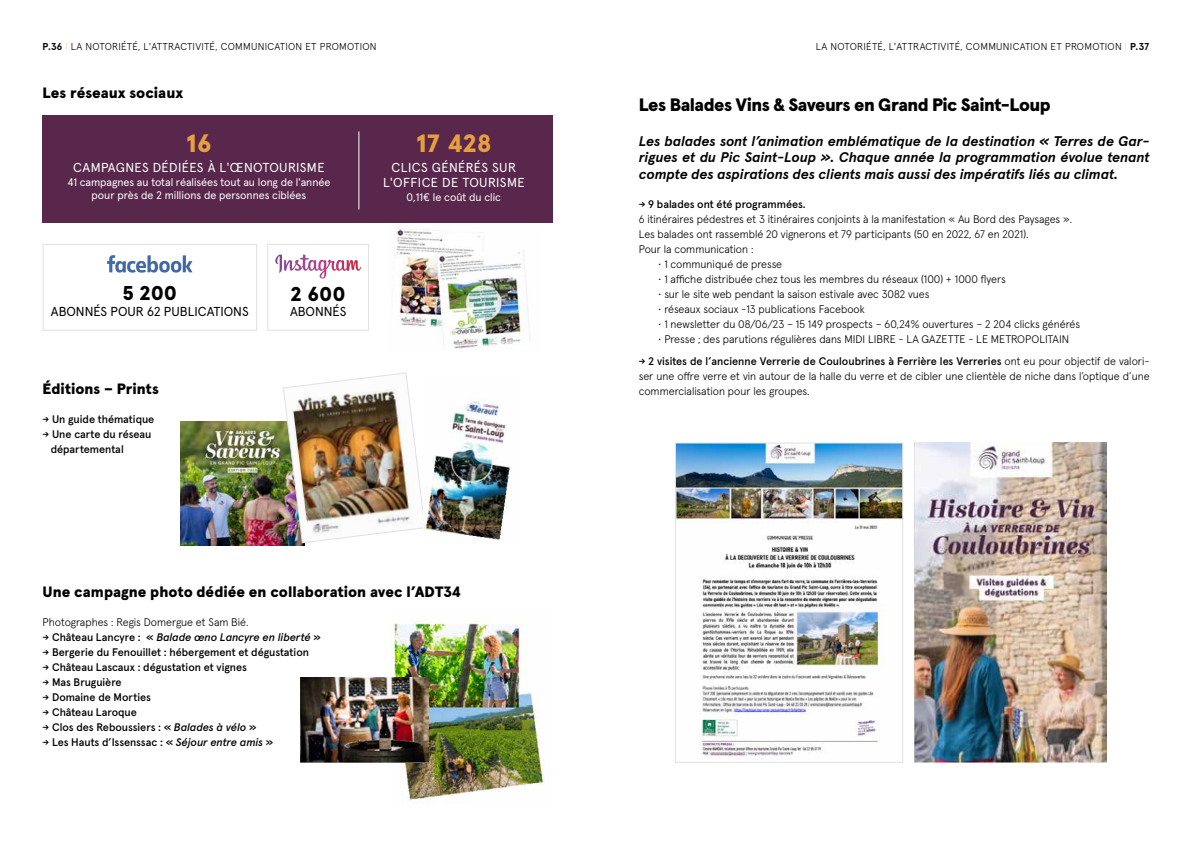
<style>
.page{position:relative;width:1191px;height:842px;background:#fff}
.page>*{position:absolute;margin:0;border:0;box-sizing:border-box;transform-origin:0 0}
.t1{font:900 25px "Apercu Pro";letter-spacing:.03em;color:#e59f43}
.t2{font:900 20px "Apercu Pro";letter-spacing:.03em;color:#020203}
.t3{font:900 18px "Apercu Pro";letter-spacing:-.03em;color:#020203}
.t4{font:900 15px "Apercu Pro";color:#020203}
.t5{font:italic 700 14px/16.8px "Apercu Pro";letter-spacing:-.005em;color:#020203;text-align:justify}
.t6{font:13px/15.6px "Apercu Pro";letter-spacing:.03em;color:#fff;text-align:center}
.t7{font:13px "Apercu Pro";color:#020203}
.t8{font:300 11px/15px "Apercu Pro";color:#000}
.t9{font:500 11px/15px "Apercu Pro";color:#000}
.t10{font:11px/13.2px "Apercu Pro";color:#fff;text-align:center}
.t11{font:italic 500 11px "Apercu Pro";letter-spacing:-.005em;color:#000}
.t12{font:300 10px "Apercu Pro";letter-spacing:.03em;color:#020304}
.t13{font:300 10px "Apercu Pro";letter-spacing:.03em;color:#020203}
.s1{font-weight:700}
.s2{font-weight:100;color:#e59f43}
.s3{font-size:10.5px;color:#020203}
.s4{font-style:normal;font-size:10.5px;color:#020203}
.s5{font-style:normal}
.s6{font-style:italic}
.s7{font-weight:700;color:#000}
.s8{font-weight:500;font-size:10.5px;color:#020203}
.s9{font-weight:500}
</style>
<div class="page">
<div style="left:43px;top:115px;width:510px;height:108px;background:#58274b"></div>
<img style="left:395px;top:228px;width:136px;height:122px">
<img style="left:180px;top:421px;width:124px;height:124px">
<img style="left:282px;top:372px;width:142px;height:172px">
<svg style="left:275px;top:254px;width:32px;height:19px"></svg>
<svg style="left:107px;top:255px;width:86px;height:18px"></svg>
<hr style="left:358px;top:131px;width:1px;height:78px;background:#fff">
<div style="left:43px;top:244px;width:214px;height:87px;border:1px solid #e1e1e1"></div>
<div style="left:267px;top:244px;width:102px;height:87px;border:1px solid #e1e1e1"></div>
<img style="left:424px;top:398px;width:88px;height:142px">
<img style="left:390px;top:619px;width:154px;height:182px">
<img style="left:300px;top:677px;width:128px;height:85px">
<img style="left:677px;top:444px;width:224px;height:312px">
<div style="left:675px;top:442px;width:228px;height:321px;border:1px solid #e1e1e1"></div>
<img style="left:915px;top:442px;width:191px;height:320px">
<p class="t12" style="left:43px;top:39px;width:336px"><span class="s1">P.36</span> <span class="s2">|</span> LA NOTORIÉTÉ, L'ATTRACTIVITÉ, COMMUNICATION ET PROMOTION</p>
<h3 class="t4" style="left:43px;top:81px;width:142px">Les réseaux sociaux</h3>
<h1 class="t1" style="left:186px;top:123px;width:26px">16</h1>
<p class="t6" style="left:73px;top:159px;width:253px">CAMPAGNES DÉDIÉES À L'ŒNOTOURISME</p>
<p class="t10" style="left:67px;top:174px;width:265px">41 campagnes au total réalisées tout au long de l'année pour près de 2 millions de personnes ciblées</p>
<h2 class="t2" style="left:123px;top:277px;width:55px">5 200</h2>
<p class="t7" style="left:51px;top:301px;width:199px">ABONNÉS POUR 62 PUBLICATIONS</p>
<h3 class="t4" style="left:43px;top:377px;width:118px">Éditions – Prints</h3>
<p class="t9" style="left:43px;top:411px;width:113px"><span class="s3">→</span> Un guide thématique</p>
<p class="t9" style="left:51px;top:426px;width:102px;text-indent:-8px"><span class="s3">→</span> Une carte du réseau départemental</p>
<h2 class="t2" style="left:291px;top:278px;width:56px">2 600</h2>
<p class="t7" style="left:290px;top:302px;width:58px">ABONNÉS</p>
<h1 class="t1" style="left:416px;top:123px;width:76px">17 428</h1>
<p class="t6" style="left:383px;top:158px;width:143px">CLICS GÉNÉRÉS SUR<br>L'OFFICE DE TOURISME</p>
<p class="t10" style="left:406px;top:189px;width:96px">0,11€ le coût du clic</p>
<h3 class="t4" style="left:43px;top:580px;width:420px">Une campagne photo dédiée en collaboration avec l’ADT34</h3>
<p class="t8" style="left:43px;top:614px;width:208px">Photographes : Regis Domergue et Sam Bié.</p>
<p class="t11" style="left:43px;top:629px;width:280px"><span class="s4">→</span> <span class="s5">Château Lancyre : «</span> Balade œno Lancyre en liberté <span class="s5">»</span></p>
<p class="t9" style="left:43px;top:644px;width:268px"><span class="s3">→</span> Bergerie du Fenouillet : hébergement et dégustation</p>
<p class="t9" style="left:43px;top:659px;width:206px"><span class="s3">→</span> Château Lascaux : dégustation et vignes</p>
<p class="t9" style="left:43px;top:674px;width:81px"><span class="s3">→</span> Mas Bruguière</p>
<p class="t9" style="left:43px;top:689px;width:110px"><span class="s3">→</span> Domaine de Morties</p>
<p class="t9" style="left:43px;top:704px;width:96px"><span class="s3">→</span> Château Laroque</p>
<p class="t9" style="left:43px;top:719px;width:215px"><span class="s3">→</span> Clos des Reboussiers : « <span class="s6">Balades à vélo</span> »</p>
<p class="t9" style="left:43px;top:734px;width:232px"><span class="s3">→</span> Les Hauts d’Issenssac : « <span class="s6">Séjour entre amis</span> »</p>
<p class="t13" style="left:816px;top:39px;width:335px">LA NOTORIÉTÉ, L'ATTRACTIVITÉ, COMMUNICATION ET PROMOTION <span class="s2">|</span> <span class="s7">P.37</span></p>
<h3 class="t3" style="left:639px;top:90px;width:413px">Les Balades Vins &amp; Saveurs en Grand Pic Saint-Loup</h3>
<p class="t5" style="left:639px;top:131px;width:512px">Les balades sont l’animation emblématique de la destination « Terres de Gar&shy;rigues et du Pic Saint-Loup ». Chaque année la programmation évolue tenant compte des aspirations des clients mais aussi des impératifs liés au climat.</p>
<p class="t8" style="left:639px;top:196px;width:435px"><span class="s8">→</span> <span class="s9">9 balades ont été programmées.<br></span>6 itinéraires pédestres et 3 itinéraires conjoints à la manifestation « Au Bord des Paysages ».<br>Les balades ont rassemblé 20 vignerons et 79 participants (50 en 2022, 67 en 2021).<br>Pour la communication :</p>
<p class="t8" style="left:658px;top:256px;width:126px">• 1 communiqué de presse</p>
<p class="t8" style="left:658px;top:271px;width:349px">• 1 affiche distribuée chez tous les membres du réseaux (100) + 1000 flyers</p>
<p class="t8" style="left:658px;top:286px;width:273px">• sur le site web pendant la saison estivale avec 3082 vues</p>
<p class="t8" style="left:658px;top:301px;width:208px">• réseaux sociaux -13 publications Facebook</p>
<p class="t8" style="left:658px;top:316px;width:423px">• 1 newsletter du 08/06/23 – 15 149 prospects – 60,24% ouvertures – 2 204 clicks générés</p>
<p class="t8" style="left:658px;top:331px;width:412px">• Presse ; des parutions régulières dans MIDI LIBRE - LA GAZETTE - LE METROPOLITAIN</p>
<p class="t8" style="left:639px;top:353px;width:512px;text-align:justify"><span class="s8">→</span> <span class="s9">2 visites de l’ancienne Verrerie de Couloubrines à Ferrière les Verreries</span> ont eu pour objectif de valori&shy;ser une offre verre et vin autour de la halle du verre et de cibler une clientèle de niche dans l’optique d’une commercialisation pour les groupes.</p>
</div>
